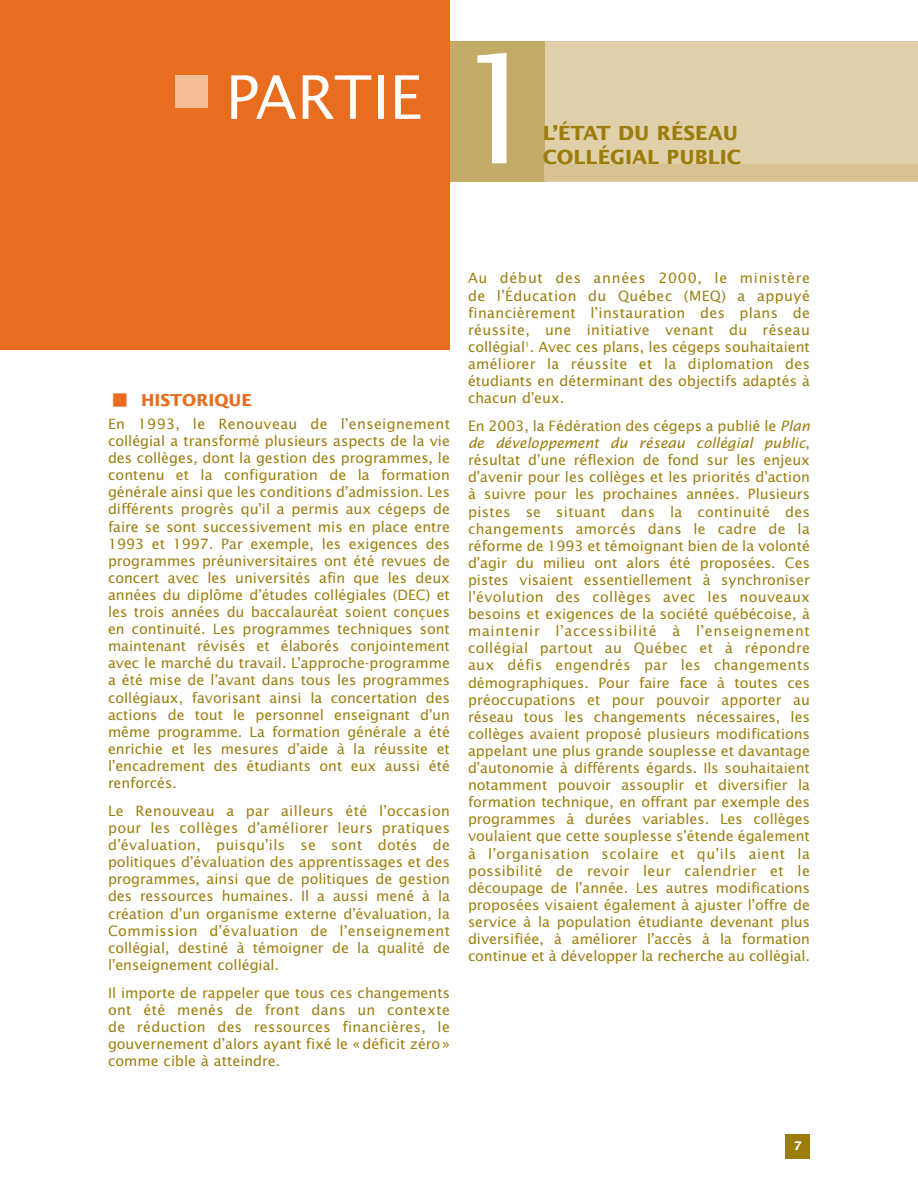
<style>
.page{position:relative;width:918px;height:1188px;background:#fff}
.page>*{position:absolute;margin:0;border:0;box-sizing:border-box;transform-origin:0 0}
.t1{font:151.65px "Lucida Sans";color:#fff}
.t2{font:60.15px "Lucida Sans";color:#fff}
.t3{font:700 19.5px/24.3px "Lucida Sans";color:#9c7d0c}
.t4{font:700 16.5px "Lucida Sans";color:#e96d1f}
.t5{font:14.25px/17.1px "Lucida Sans";color:#9c7d0c;text-align:justify}
.t6{font:700 12px "Lucida Sans";color:#fff}
.s1{font-size:34.5px}
.s2{font-style:italic}
</style>
<div class="page">
<div style="left:449px;top:41px;width:469px;height:140px;background:#e0d0aa"></div>
<div style="left:449px;top:41px;width:95px;height:140px;background:#c3aa67"></div>
<div style="left:544px;top:164px;width:374px;height:17px;background:#d7c391"></div>
<div style="left:786px;top:1134px;width:24px;height:24px;background:#9c7d0c"></div>
<div style="left:0;top:0;width:450px;height:349px;background:#e96d1f"></div>
<div style="left:176px;top:76px;width:32px;height:32px;background:#f6bd95"></div>
<h2 class="t2" style="left:226px;top:69px;width:197px">PARTIE</h2>
<h1 class="t1" style="left:452px;top:37px;width:97px">1</h1>
<h3 class="t3" style="left:543px;top:122px;width:200px">L’ÉTAT DU RÉSEAU<br>COLLÉGIAL PUBLIC</h3>
<p class="t4" style="left:108px;top:392px;width:146px"><span class="s1">•</span> HISTORIQUE</p>
<p class="t5" style="left:108px;top:416px;width:344px">En 1993, le Renouveau de l’enseignement collégial a transformé plusieurs aspects de la vie des collèges, dont la gestion des programmes, le contenu et la configuration de la formation générale ainsi que les conditions d’admission. Les différents progrès qu’il a permis aux cégeps de faire se sont successivement mis en place entre 1993 et 1997. Par exemple, les exigences des programmes préuniversitaires ont été revues de concert avec les universités afin que les deux années du diplôme d’études collégiales (DEC) et les trois années du baccalauréat soient conçues en continuité. Les programmes techniques sont maintenant révisés et élaborés conjointement avec le marché du travail. L’approche-programme a été mise de l’avant dans tous les programmes collégiaux, favorisant ainsi la concertation des actions de tout le personnel enseignant d’un même programme. La formation générale a été enrichie et les mesures d’aide à la réussite et l’encadrement des étudiants ont eux aussi été renforcés.</p>
<p class="t5" style="left:108px;top:803px;width:344px">Le Renouveau a par ailleurs été l’occasion pour les collèges d’améliorer leurs pratiques d’évaluation, puisqu’ils se sont dotés de politiques d’évaluation des apprentissages et des programmes, ainsi que de politiques de gestion des ressources humaines. Il a aussi mené à la création d’un organisme externe d’évaluation, la Commission d’évaluation de l’enseignement collégial, destiné à témoigner de la qualité de l’enseignement collégial.</p>
<p class="t5" style="left:108px;top:985px;width:344px">Il importe de rappeler que tous ces changements ont été menés de front dans un contexte de réduction des ressources financières, le gouvernement d’alors ayant fixé le « déficit zéro » comme cible à atteindre.</p>
<p class="t5" style="left:468px;top:271px;width:344px">Au début des années 2000, le ministère de l’Éducation du Québec (MEQ) a appuyé financièrement l’instauration des plans de réussite, une initiative venant du réseau collégial<sup>1</sup>. Avec ces plans, les cégeps souhaitaient améliorer la réussite et la diplomation des étudiants en déterminant des objectifs adaptés à chacun d’eux.</p>
<p class="t5" style="left:468px;top:418px;width:344px">En 2003, la Fédération des cégeps a publié le <span class="s2">Plan de développement du réseau collégial public</span>, résultat d’une réflexion de fond sur les enjeux d’avenir pour les collèges et les priorités d’action à suivre pour les prochaines années. Plusieurs pistes se situant dans la continuité des changements amorcés dans le cadre de la réforme de 1993 et témoignant bien de la volonté d’agir du milieu ont alors été proposées. Ces pistes visaient essentiellement à synchroniser l’évolution des collèges avec les nouveaux besoins et exigences de la société québécoise, à maintenir l’accessibilité à l’enseignement collégial partout au Québec et à répondre aux défis engendrés par les changements démographiques. Pour faire face à toutes ces préoccupations et pour pouvoir apporter au réseau tous les changements nécessaires, les collèges avaient proposé plusieurs modifications appelant une plus grande souplesse et davantage d’autonomie à différents égards. Ils souhaitaient notamment pouvoir assouplir et diversifier la formation technique, en offrant par exemple des programmes à durées variables. Les collèges voulaient que cette souplesse s’étende également à l’organisation scolaire et qu’ils aient la possibilité de revoir leur calendrier et le découpage de l’année. Les autres modifications proposées visaient également à ajuster l’offre de service à la population étudiante devenant plus diversifiée, à améliorer l’accès à la formation continue et à développer la recherche au collégial.</p>
<p class="t6" style="left:794px;top:1140px;width:10px">7</p>
</div>
